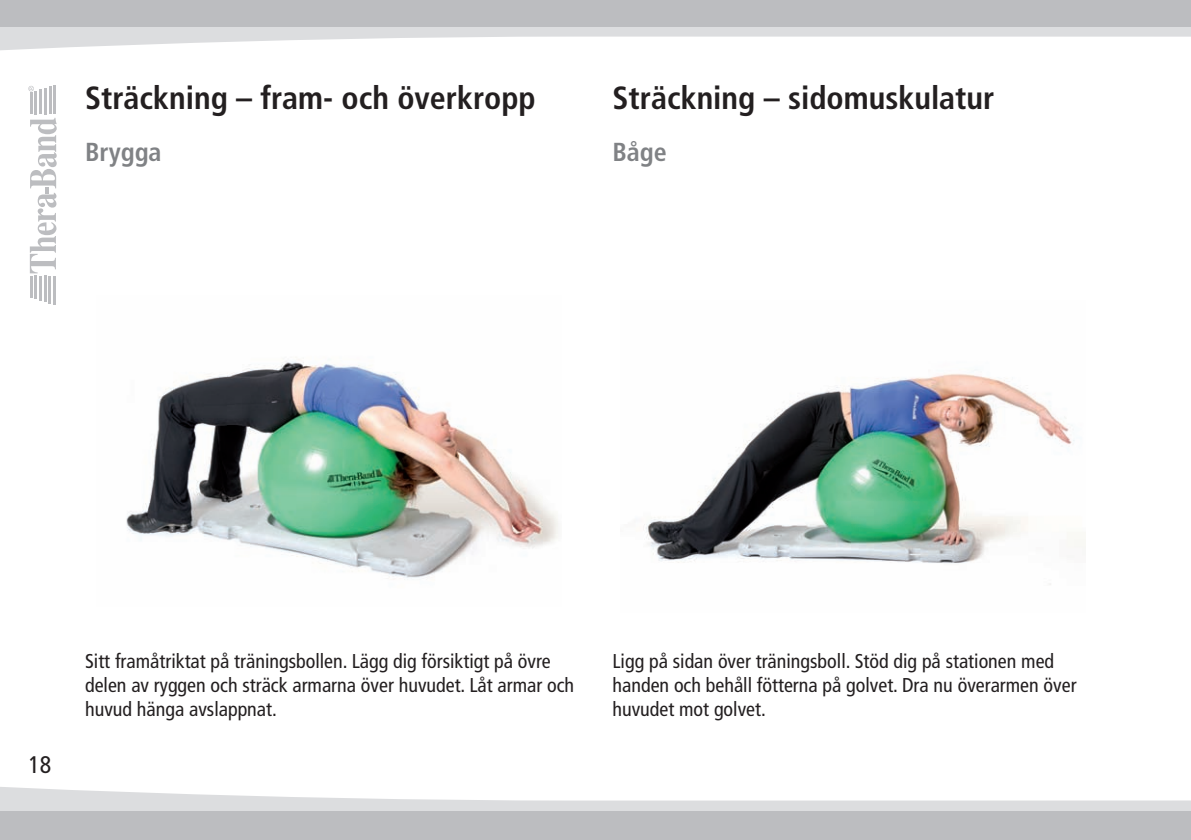
<style>
.page{position:relative;width:1191px;height:840px;background:#fff}
.page>*{position:absolute;margin:0;border:0;box-sizing:border-box;transform-origin:0 0}
.t1{font:700 condensed 32px "Frutiger";color:#231f20}
.t2{font:700 condensed 26px "Frutiger";color:#808285}
.t3{font:condensed 24px "Frutiger";color:#231f20}
.t4{font:condensed 20px/24px "Frutiger";color:#231f20}
</style>
<div class="page">
<hr style="left:53px;top:276px;width:3px;height:28px;background:#bcbdc0">
<hr style="left:30px;top:276px;width:2px;height:21px;background:#bcbdc0">
<hr style="left:34px;top:276px;width:3px;height:23px;background:#bcbdc0">
<hr style="left:39px;top:276px;width:3px;height:24px;background:#bcbdc0">
<hr style="left:44px;top:276px;width:2px;height:26px;background:#bcbdc0">
<hr style="left:48px;top:276px;width:3px;height:27px;background:#bcbdc0">
<hr style="left:53px;top:85px;width:3px;height:29px;background:#bcbdc0">
<hr style="left:30px;top:92px;width:3px;height:22px;background:#bcbdc0">
<hr style="left:35px;top:91px;width:2px;height:23px;background:#bcbdc0">
<hr style="left:39px;top:89px;width:3px;height:25px;background:#bcbdc0">
<hr style="left:44px;top:88px;width:3px;height:26px;background:#bcbdc0">
<hr style="left:49px;top:86px;width:2px;height:28px;background:#bcbdc0">
<svg style="left:28px;top:86px;width:6px;height:5px"></svg>
<svg style="left:30px;top:118px;width:27px;height:155px"></svg>
<svg style="left:0;top:787px;width:1191px;height:24px;fill:#dcdddf"></svg>
<svg style="left:0;top:26px;width:1191px;height:25px"></svg>
<div style="left:0;top:811px;width:1191px;height:28px;background:#bcbdc0"></div>
<div style="left:0;top:0;width:1191px;height:26px;background:#bcbdc0"></div>
<img style="left:126px;top:359px;width:432px;height:221px">
<img style="left:643px;top:369px;width:442px;height:216px">
<h1 class="t1" style="left:85px;top:85px;width:452px">Sträckning – fram- och överkropp</h1>
<h2 class="t2" style="left:85px;top:142px;width:78px">Brygga</h2>
<h1 class="t1" style="left:612px;top:85px;width:383px">Sträckning – sidomuskulatur</h1>
<h2 class="t2" style="left:612px;top:142px;width:56px">Båge</h2>
<p class="t3" style="left:28px;top:754px;width:25px">18</p>
<p class="t4" style="left:85px;top:650px;width:491px">Sitt framåtriktat på träningsbollen. Lägg dig försiktigt på övre delen av ryggen och sträck armarna över huvudet. Låt armar och huvud hänga avslappnat.</p>
<p class="t4" style="left:612px;top:650px;width:465px">Ligg på sidan över träningsboll. Stöd dig på stationen med handen och behåll fötterna på golvet. Dra nu överarmen över huvudet mot golvet.</p>
</div>
